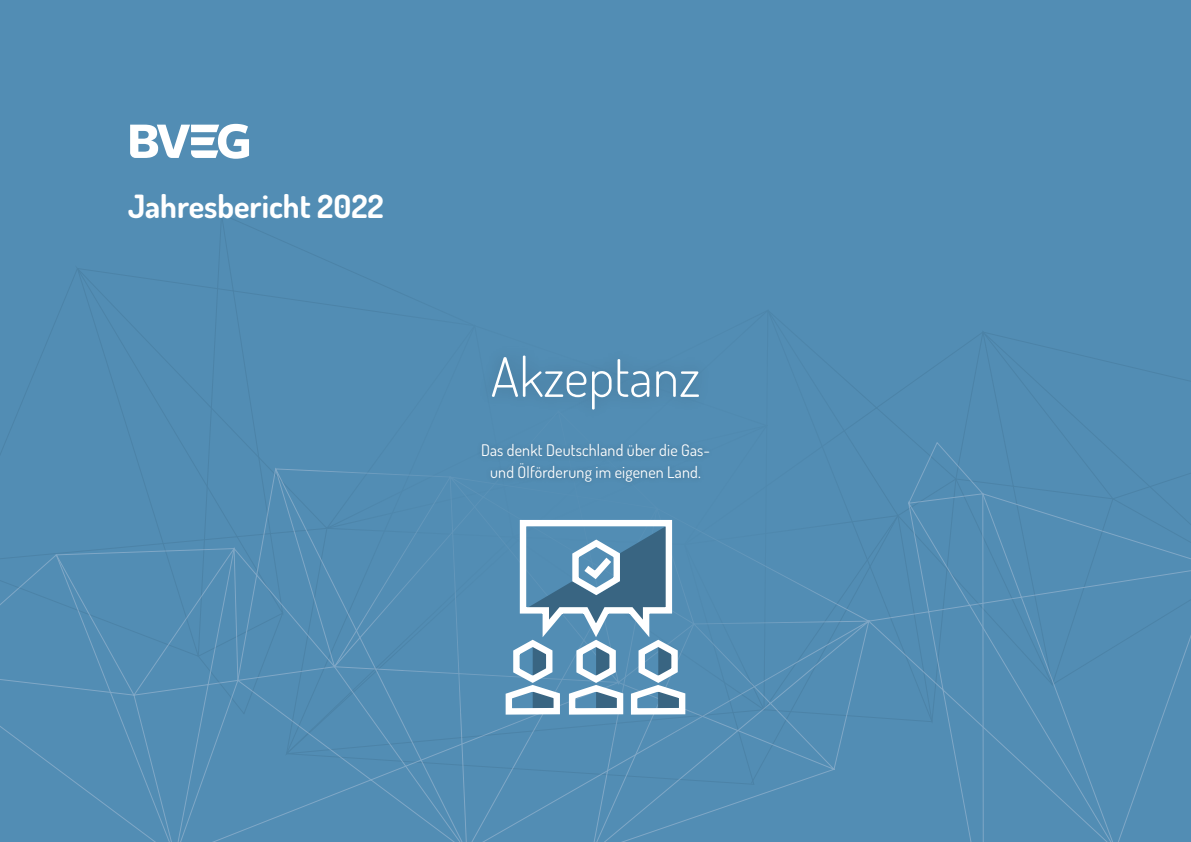
<style>
.page{position:relative;width:1191px;height:842px;background:#528db4}
.page>*{position:absolute;margin:0;border:0;box-sizing:border-box;transform-origin:0 0}
.t1{font:300 54px "Dosis";color:#fff}
.t2{font:700 32px "Dosis";color:#fff}
.t3{font:16px/21.3px "Dosis";letter-spacing:.01em;color:#fff;text-align:center}
</style>
<div class="page">
<svg style="left:0;top:268px;width:177px;height:500px"></svg>
<svg style="left:55px;top:475px;width:1136px;height:367px"></svg>
<svg style="left:333px;top:558px;width:68px;height:110px"></svg>
<div style="left:320px;top:198px;width:550px;height:550px;background:#528db4;border-radius:50%"></div>
<svg style="left:147px;top:201px;width:5px;height:5px"></svg>
<svg style="left:502px;top:519px;width:193px;height:323px"></svg>
<div style="left:476px;top:439px;width:238px;height:48px;background:#508ab0"></div>
<svg style="left:130px;top:124px;width:119px;height:35px"></svg>
<h2 class="t2" style="left:128px;top:186px;width:257px">Jahresbericht 2022</h2>
<h1 class="t1" style="left:490px;top:342px;width:211px">Akzeptanz</h1>
<p class="t3" style="left:481px;top:439px;width:230px">Das denkt Deutschland über die Gas&shy;und Ölförderung im eigenen Land.</p>
</div>
